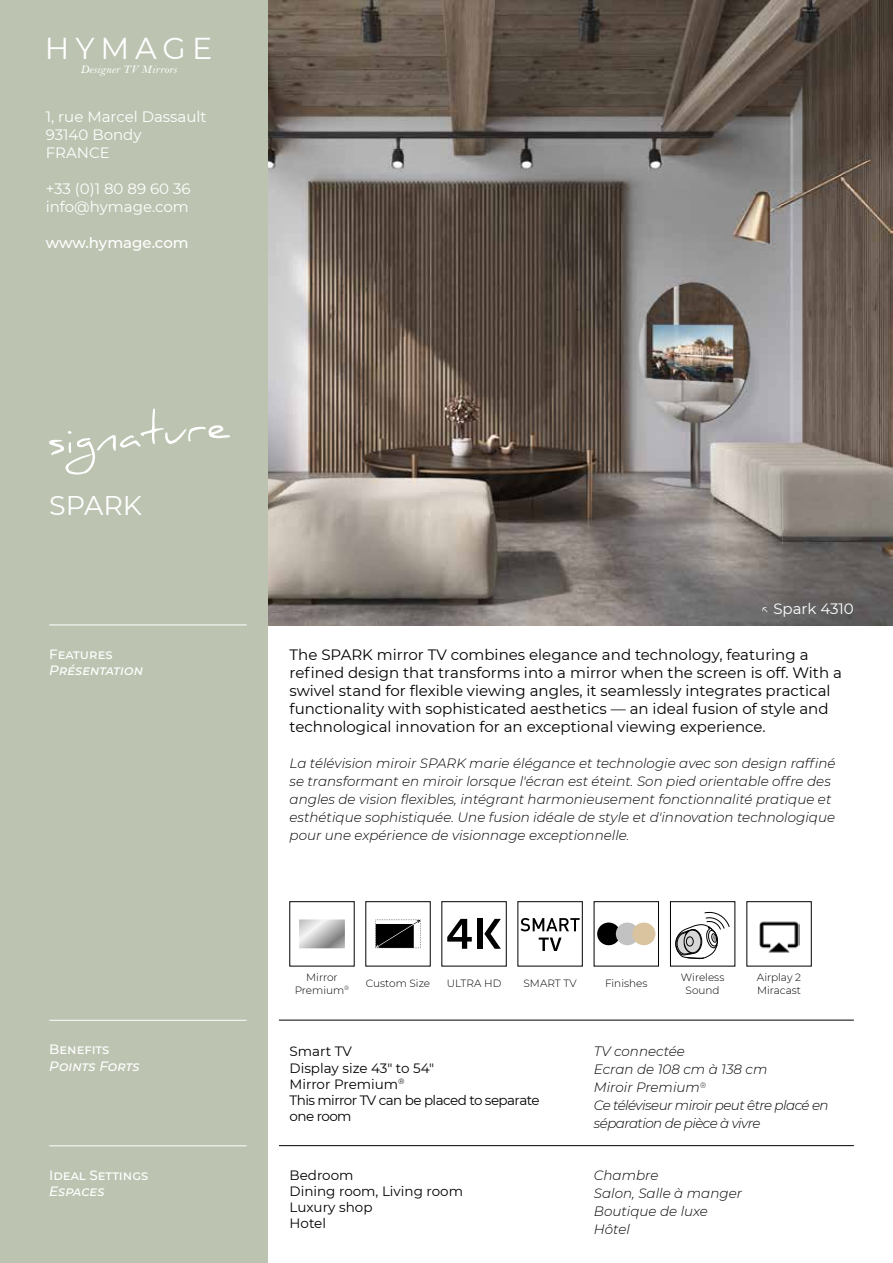
<style>
.page{position:relative;width:893px;height:1263px;background:#fff}
.page>*{position:absolute;margin:0;border:0;box-sizing:border-box;transform-origin:0 0}
.t1{font:30.15px "Montserrat";letter-spacing:.2em;color:#fff}
.t2{font:27px "Montserrat";color:#fff}
.t3{font:15px/18px "Montserrat";color:#000}
.t4{font:15px/18px "Montserrat";color:#fff}
.t5{font:500 15px "Montserrat";color:#fff}
.t6{font:italic 300 13.5px/18px "Montserrat";color:#000}
.t7{font:italic 300 13.5px/18px "Montserrat";letter-spacing:-.04em;color:#000}
.t8{font:13.5px/16.2px "Montserrat";letter-spacing:-.04em;color:#000}
.t9{font:13.5px/16.2px "Montserrat";color:#000}
.t10{font:italic 500 13.5px "Montserrat";color:#fff}
.t11{font:500 13.5px "Montserrat";color:#fff}
.t12{font:11.7px "Bell MT Italic";letter-spacing:.005em;color:#fff}
.t13{font:300 10.5px/12.6px "Montserrat";color:#000;text-align:center}
.s1{font-weight:300}
</style>
<div class="page">
<img style="left:268px;top:0;width:625px;height:625px">
<div style="left:0;top:0;width:268px;height:1263px;background:#bcc4b1"></div>
<div style="left:478px;top:919px;width:5px;height:30px;background:#000"></div>
<svg style="left:484px;top:919px;width:17px;height:30px"></svg>
<svg style="left:447px;top:919px;width:25px;height:30px"></svg>
<svg style="left:299px;top:919px;width:46px;height:29px"></svg>
<svg style="left:376px;top:920px;width:45px;height:29px"></svg>
<svg style="left:521px;top:918px;width:59px;height:13px"></svg>
<svg style="left:539px;top:937px;width:22px;height:14px"></svg>
<svg style="left:675px;top:911px;width:55px;height:48px"></svg>
<div style="left:594px;top:901px;width:65px;height:65px;border:1px solid #000"></div>
<div style="left:670px;top:901px;width:65px;height:65px;border:1px solid #000"></div>
<div style="left:597px;top:922px;width:23px;height:23px;background:#000;border-radius:50%"></div>
<div style="left:616px;top:922px;width:23px;height:23px;background:#c2c2c2;border-radius:50%"></div>
<div style="left:632px;top:922px;width:23px;height:23px;background:#dac39f;border-radius:50%"></div>
<img style="left:759px;top:921px;width:40px;height:32px">
<svg style="left:49px;top:408px;width:181px;height:67px"></svg>
<hr style="left:279px;top:1145px;width:575px;height:1px;background:#000">
<hr style="left:279px;top:1020px;width:575px;height:1px;background:#000">
<hr style="left:49px;top:1020px;width:198px;height:1px;background:#fff">
<hr style="left:49px;top:624px;width:198px;height:1px;background:#fff">
<hr style="left:49px;top:1145px;width:198px;height:1px;background:#fff">
<h1 class="t1" style="left:45px;top:27px;width:169px">HYMAGE</h1>
<p class="t12" style="left:80px;top:62px;width:98px">Designer TV Mirrors</p>
<p class="t4" style="left:46px;top:107px;width:162px">1, rue Marcel Dassault<br>93140 Bondy<br>FRANCE</p>
<p class="t4" style="left:46px;top:179px;width:146px">+33 (0)1 80 89 60 36 info@hymage.com</p>
<p class="t5" style="left:46px;top:232px;width:145px">www.hymage.com</p>
<h2 class="t2" style="left:49px;top:487px;width:94px">SPARK</h2>
<p class="t4" style="left:760px;top:599px;width:95px"><span class="s1">↖</span> Spark 4310</p>
<p class="t11" style="left:49px;top:644px;width:65px">Features</p>
<p class="t10" style="left:49px;top:660px;width:95px">Présentation</p>
<p class="t3" style="left:290px;top:645px;width:554px">The SPARK mirror TV combines elegance and technology, featuring a refined design that transforms into a mirror when the screen is off. With a swivel stand for flexible viewing angles, it seamlessly integrates practical functionality with sophisticated aesthetics — an ideal fusion of style and technological innovation for an exceptional viewing experience.</p>
<p class="t6" style="left:290px;top:754px;width:547px">La télévision miroir SPARK marie élégance et technologie avec son design raffiné se transformant en miroir lorsque l'écran est éteint. Son pied orientable offre des angles de vision flexibles, intégrant harmonieusement fonctionnalité pratique et esthétique sophistiquée. Une fusion idéale de style et d'innovation technologique pour une expérience de visionnage exceptionnelle.</p>
<p class="t13" style="left:295px;top:971px;width:56px">Mirror<br>Premium<sup>®</sup></p>
<p class="t13" style="left:366px;top:977px;width:66px">Custom Size</p>
<p class="t13" style="left:447px;top:977px;width:56px">ULTRA HD</p>
<p class="t13" style="left:524px;top:977px;width:54px">SMART TV</p>
<p class="t13" style="left:605px;top:977px;width:44px">Finishes</p>
<p class="t13" style="left:681px;top:971px;width:45px">Wireless<br>Sound</p>
<p class="t13" style="left:757px;top:971px;width:46px;text-align:left">Airplay 2<br>Miracast</p>
<p class="t11" style="left:49px;top:1040px;width:62px">Benefits</p>
<p class="t10" style="left:49px;top:1056px;width:92px">Points Forts</p>
<p class="t8" style="left:290px;top:1043px;width:252px">Smart TV<br>Display size 43" to 54"<br>Mirror Premium<sup>®<br></sup>This mirror TV can be placed to separate one room</p>
<p class="t7" style="left:594px;top:1042px;width:236px">TV connectée<br>Ecran de 108 cm à 138 cm<br>Miroir Premium<sup>®<br></sup>Ce téléviseur miroir peut être placé en séparation de pièce à vivre</p>
<p class="t11" style="left:49px;top:1165px;width:101px">Ideal Settings</p>
<p class="t10" style="left:49px;top:1181px;width:57px">Espaces</p>
<p class="t9" style="left:290px;top:1166px;width:175px">Bedroom<br>Dining room, Living room<br>Luxury shop<br>Hotel</p>
<p class="t6" style="left:594px;top:1165px;width:150px">Chambre<br>Salon, Salle à manger<br>Boutique de luxe<br>Hôtel</p>
</div>
